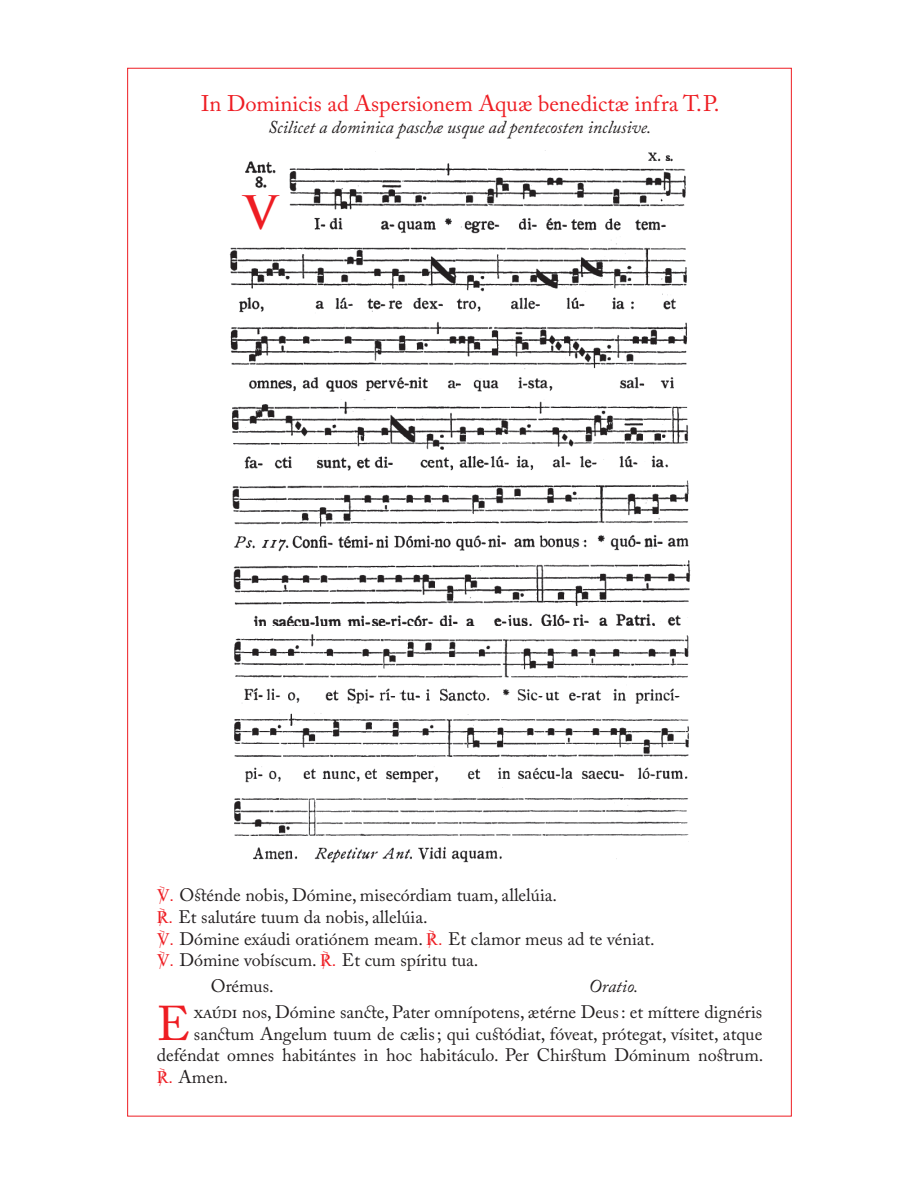
<style>
.page{position:relative;width:919px;height:1191px;background:#fff}
.page>*{position:absolute;margin:0;border:0;box-sizing:border-box;transform-origin:0 0}
.t1{font:48.45px "Adobe Caslon Pro";color:#ee1d23}
.t2{font:700 45px "Trajan Pro";color:#ee1d23}
.t3{font:22.5px "Adobe Caslon Pro";color:#ee1d23}
.t4{font:18px/21.6px "Adobe Caslon Pro";color:#231f20}
.t5{font:italic 18px "Adobe Caslon Pro";color:#231f20}
.s1{font-family:"Arial Unicode MS";color:#ee1d23}
</style>
<div class="page">
<img style="left:229px;top:150px;width:462px;height:476px">
<img style="left:234px;top:634px;width:455px;height:229px">
<div style="left:236px;top:190px;width:46px;height:48px;background:#fff"></div>
<p class="t3" style="left:201px;top:90px;width:520px">In Dominicis ad Aspersionem Aquæ benedictæ infra T.P.</p>
<p class="t5" style="left:268px;top:116px;width:384px">Scilicet a dominica paschæ usque ad pentecosten inclusive.</p>
<h2 class="t2" style="left:244px;top:185px;width:34px">V</h2>
<p class="t4" style="left:157px;top:884px;width:499px"><span class="s1">℣</span> Osténde nobis, Dómine, misecórdiam tuam, allelúia.<br><span class="s1">℟</span> Et salutáre tuum da nobis, allelúia.<br><span class="s1">℣</span> Dómine exáudi oratiónem meam. <span class="s1">℟</span> Et clamor meus ad te véniat. <span class="s1">℣</span> Dómine vobíscum. <span class="s1">℟</span> Et cum spíritu tua.</p>
<p class="t4" style="left:211px;top:975px;width:64px">Orémus.</p>
<p class="t5" style="left:589px;top:975px;width:51px">Oratio.</p>
<h1 class="t1" style="left:157px;top:994px;width:35px">E</h1>
<p class="t4" style="left:194px;top:1001px;width:570px">xaúdi nos, Dómine sancte, Pater omnípotens, ætérne Deus: et míttere dignéris</p>
<p class="t4" style="left:194px;top:1022px;width:570px">sanctum Angelum tuum de cælis; qui custódiat, fóveat, prótegat, vísitet, atque</p>
<p class="t4" style="left:157px;top:1044px;width:608px">deféndat omnes habitántes in hoc habitáculo. Per Chirstum Dóminum nostrum.</p>
<p class="t4" style="left:157px;top:1065px;width:73px"><span class="s1">℟</span> Amen.</p>
</div>
